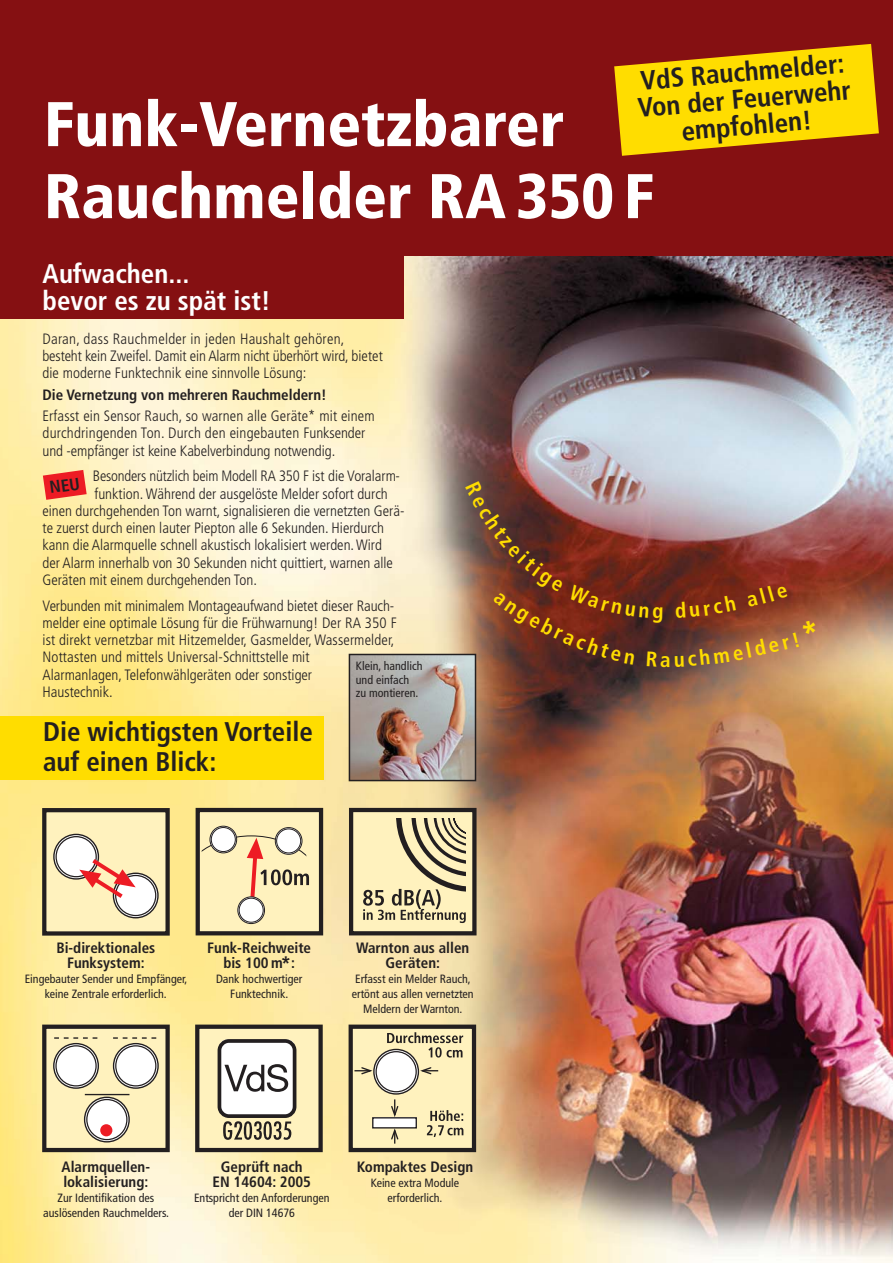
<style>
.page{position:relative;width:893px;height:1263px;background:#fff}
.page>*{position:absolute;margin:0;border:0;box-sizing:border-box;transform-origin:0 0}
.t1{font:900 condensed 63px "Frutiger";color:#fff}
.t2{font:700 condensed 27px/30px "Frutiger";color:#231f20}
.t3{font:700 condensed 27px/27px "Frutiger";color:#fff}
.t4{font:700 condensed 21px "Frutiger";color:#fd0}
.t5{font:300 condensed 15px/17.2px "Frutiger";color:#231f20}
.t6{font:700 condensed 15px/15px "Frutiger";color:#231f20;text-align:center}
.t7{font:condensed 12px/15px "Frutiger";color:#231f20;text-align:center}
.s1{font-size:21px}
</style>
<div class="page">
<img style="left:0;top:255px;width:893px;height:1008px">
<div style="left:0;top:247px;width:403px;height:72px;background:#851012"></div>
<div style="left:0;top:716px;width:323px;height:64px;background:#fd0"></div>
<div style="left:0;top:0;width:893px;height:255px;background:#851012"></div>
<svg style="left:614px;top:44px;width:265px;height:112px"></svg>
<svg style="left:47px;top:813px;width:118px;height:117px"></svg>
<div style="left:42px;top:808px;width:128px;height:127px;border:4px solid #231f20"></div>
<svg style="left:201px;top:813px;width:117px;height:117px;background:#f0e1b6"></svg>
<div style="left:196px;top:808px;width:127px;height:127px;border:4px solid #231f20"></div>
<svg style="left:354px;top:813px;width:118px;height:117px;background:#d9cda2"></svg>
<div style="left:349px;top:808px;width:128px;height:127px;border:4px solid #231f20"></div>
<svg style="left:200px;top:1029px;width:118px;height:118px"></svg>
<div style="left:195px;top:1024px;width:128px;height:128px;border:4px solid #231f20"></div>
<svg style="left:47px;top:1029px;width:118px;height:118px"></svg>
<div style="left:42px;top:1024px;width:128px;height:128px;border:4px solid #231f20"></div>
<svg style="left:354px;top:1029px;width:117px;height:118px;background:#eae0b7"></svg>
<div style="left:349px;top:1024px;width:127px;height:128px;border:4px solid #231f20"></div>
<img style="left:352px;top:657px;width:121px;height:121px">
<div style="left:349px;top:654px;width:127px;height:127px;border:2px solid #231f20"></div>
<svg style="left:465px;top:481px;width:197px;height:185px;background:#784138"></svg>
<svg style="left:675px;top:585px;width:142px;height:82px;background:#8c4b35"></svg>
<svg style="left:43px;top:470px;width:44px;height:30px"></svg>
<h2 class="t2" style="left:635px;top:70px;width:215px;line-height:27px;rotate:-5deg">VdS Rauchmelder:<br>Von der Feuerwehr</h2>
<h1 class="t1" style="left:44px;top:99px;width:522px">Funk-Vernetzbarer</h1>
<h2 class="t2" style="left:680px;top:119px;width:132px;rotate:-5deg">empfohlen!</h2>
<h1 class="t1" style="left:44px;top:171px;width:612px">Rauchmelder RA 350 F</h1>
<h2 class="t3" style="left:43px;top:263px;width:230px">Aufwachen...<br>bevor es zu spät ist!</h2>
<p class="t5" style="left:43px;top:331px;width:342px">Daran, dass Rauchmelder in jeden Haushalt gehören, besteht kein Zweifel. Damit ein Alarm nicht überhört wird, bietet die moderne Funktechnik eine sinnvolle Lösung:</p>
<p class="t6" style="left:43px;top:388px;width:286px">Die Vernetzung von mehreren Rauchmeldern!</p>
<p class="t5" style="left:43px;top:408px;width:334px">Erfasst ein Sensor Rauch, so warnen alle Geräte* mit einem durchdringenden Ton. Durch den eingebauten Funksender und -empfän ger ist keine Kabelverbindung notwendig.</p>
<p class="t5" style="left:93px;top:469px;width:308px">Besonders nützlich beim Modell RA 350 F ist die Voralarm-</p>
<p class="t5" style="left:94px;top:486px;width:295px">funktion. Während der ausgelöste Melder sofort durch</p>
<p class="t5" style="left:43px;top:503px;width:363px">einen durchgehenden Ton warnt, signalisieren die vernetzten Gerä-</p>
<p class="t5" style="left:43px;top:520px;width:343px">te zuerst durch einen lauter Piepton alle 6 Sekunden. Hierdurch</p>
<p class="t5" style="left:43px;top:538px;width:341px">kann die Alarmquelle schnell akustisch lokalisiert werden. Wird</p>
<p class="t5" style="left:43px;top:555px;width:352px">der Alarm innerhalb von 30 Sekunden nicht quittiert, warnen alle</p>
<p class="t5" style="left:43px;top:572px;width:216px">Geräten mit einem durchgehenden Ton.</p>
<p class="t5" style="left:43px;top:598px;width:356px">Verbunden mit minimalem Montageaufwand bietet dieser Rauch&shy;melder eine optimale Lösung für die Früh warnung! Der RA 350 F ist direkt vernetzbar mit Hitzemelder, Gasmelder, Wassermelder, Nottasten und mittels Universal-Schnittstelle mit<br>Alarmanlagen, Telefonwählgeräten oder sonstiger<br>Haustechnik.</p>
<h2 class="t2" style="left:43px;top:719px;width:271px">Die wichtigsten Vorteile auf einen Blick:</h2>
<p class="t7" style="left:356px;top:660px;width:68px;line-height:13.5px;text-align:left">Klein, handlich und einfach zu montieren.</p>
<h3 class="t4" style="left:660px;top:651px;width:12px">a</h3>
<p class="t6" style="left:56px;top:942px;width:100px">Bi-direktionales<br>Funksystem:</p>
<p class="t7" style="left:25px;top:972px;width:164px">Eingebauter Sender und Empfänger, keine Zentrale erforderlich.</p>
<p class="t6" style="left:207px;top:942px;width:105px">Funk-Reichweite bis 100 m<span class="s1">*</span>:</p>
<p class="t7" style="left:216px;top:972px;width:88px">Dank hochwertiger<br>Funktechnik.</p>
<p class="t6" style="left:356px;top:942px;width:115px">Warnton aus allen<br>Geräten:</p>
<p class="t7" style="left:352px;top:972px;width:123px">Erfasst ein Melder Rauch, ertönt aus allen vernetzten<br>Meldern der Warnton.</p>
<p class="t6" style="left:62px;top:1160px;width:90px;text-align:left">Alarmquellen - lokalisierung:</p>
<p class="t7" style="left:43px;top:1191px;width:127px">Zur Identifikation des auslösenden Rauchmelders.</p>
<p class="t6" style="left:213px;top:1160px;width:100px">Geprüft nach<br>EN 14604: 2005</p>
<p class="t7" style="left:194px;top:1191px;width:137px">Entspricht den Anforderungen der DIN 14676</p>
<p class="t6" style="left:357px;top:1160px;width:118px">Kompaktes Design</p>
<p class="t7" style="left:371px;top:1176px;width:90px">Keine extra Module erforderlich.</p>
</div>
